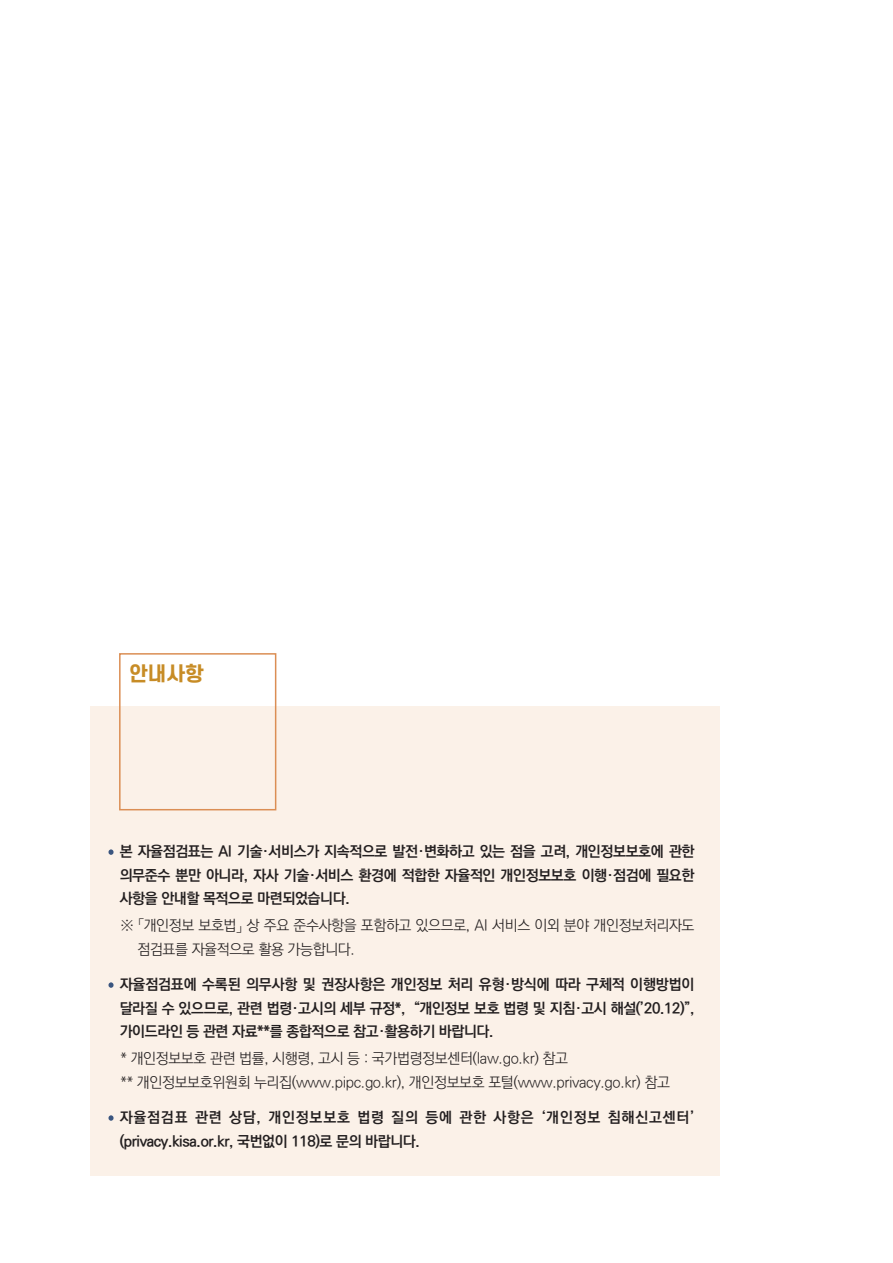
<style>
.page{position:relative;width:893px;height:1263px;background:#fff}
.page>*{position:absolute;margin:0;border:0;box-sizing:border-box;transform-origin:0 0}
.t1{font:800 19.5px "S Core Dream 7";color:#c78c26}
.박스{font:700 14.85px/23.1px "Ko Pub Dotum";letter-spacing:-.025em;color:#231f20;text-align:justify}
.박스-2{font:300 14.85px/23.1px "Ko Pub Dotum";letter-spacing:-.025em;color:#231f20}
.박스-3{font:700 14.85px/23.1px "Ko Pub Dotum";letter-spacing:.055em;color:#231f20}
.s1{font-family:"Noto Sans CJ Kkr";font-weight:300;color:#3a557f}
</style>
<div class="page">
<div style="left:91px;top:706px;width:629px;height:469px;background:#fbf1e8"></div>
<svg style="left:109px;top:849px;width:5px;height:6px"></svg>
<svg style="left:109px;top:982px;width:5px;height:6px"></svg>
<svg style="left:109px;top:1115px;width:5px;height:6px"></svg>
<div style="left:119px;top:653px;width:157px;height:157px;border:2px solid #db8e54"></div>
<p class="t1" style="left:129px;top:659px;width:76px">안내사항</p>
<p class="박스" style="left:120px;top:841px;width:576px;text-indent:-11px"><span class="s1">•</span> 본 자율점검표는 AI 기술·서비스가 지속적으로 발전·변화하고 있는 점을 고려, 개인정보보호에 관한 의무준수 뿐만 아니라, 자사 기술·서비스 환경에 적합한 자율적인 개인정보보호 이행·점검에 필요한 사항을 안내할 목적으로 마련되었습니다.</p>
<p class="박스-2" style="left:137px;top:915px;width:559px;text-indent:-17px">※ 「개인정보 보호법」 상 주요 준수사항을 포함하고 있으므로, AI 서비스 이외 분야 개인정보처리자도 점검표를 자율적으로 활용 가능합니다.</p>
<p class="박스" style="left:120px;top:974px;width:576px;text-indent:-11px"><span class="s1">•</span> 자율점검표에 수록된 의무사항 및 권장사항은 개인정보 처리 유형·방식에 따라 구체적 이행방법이 달라질 수 있으므로, 관련 법령·고시의 세부 규정*, “개인정보 보호 법령 및 지침·고시 해설(’20.12)”, 가이드라인 등 관련 자료**를 종합적으로 참고·활용하기 바랍니다.</p>
<p class="박스-2" style="left:120px;top:1048px;width:449px">* 개인정보보호 관련 법률, 시행령, 고시 등 : 국가법령정보센터(law.go.kr) 참고</p>
<p class="박스-2" style="left:120px;top:1071px;width:551px">** 개인정보보호위원회 누리집(www.pipc.go.kr), 개인정보보호 포털(www.privacy.go.kr) 참고</p>
<p class="박스-3" style="left:120px;top:1107px;width:576px;text-indent:-11px"><span class="s1">•</span> 자율점검표 관련 상담, 개인정보보호 법령 질의 등에 관한 사항은 ‘개인정보 침해신고센터’ (privacy.kisa.or.kr, 국번없이 118)로 문의 바랍니다.</p>
</div>
